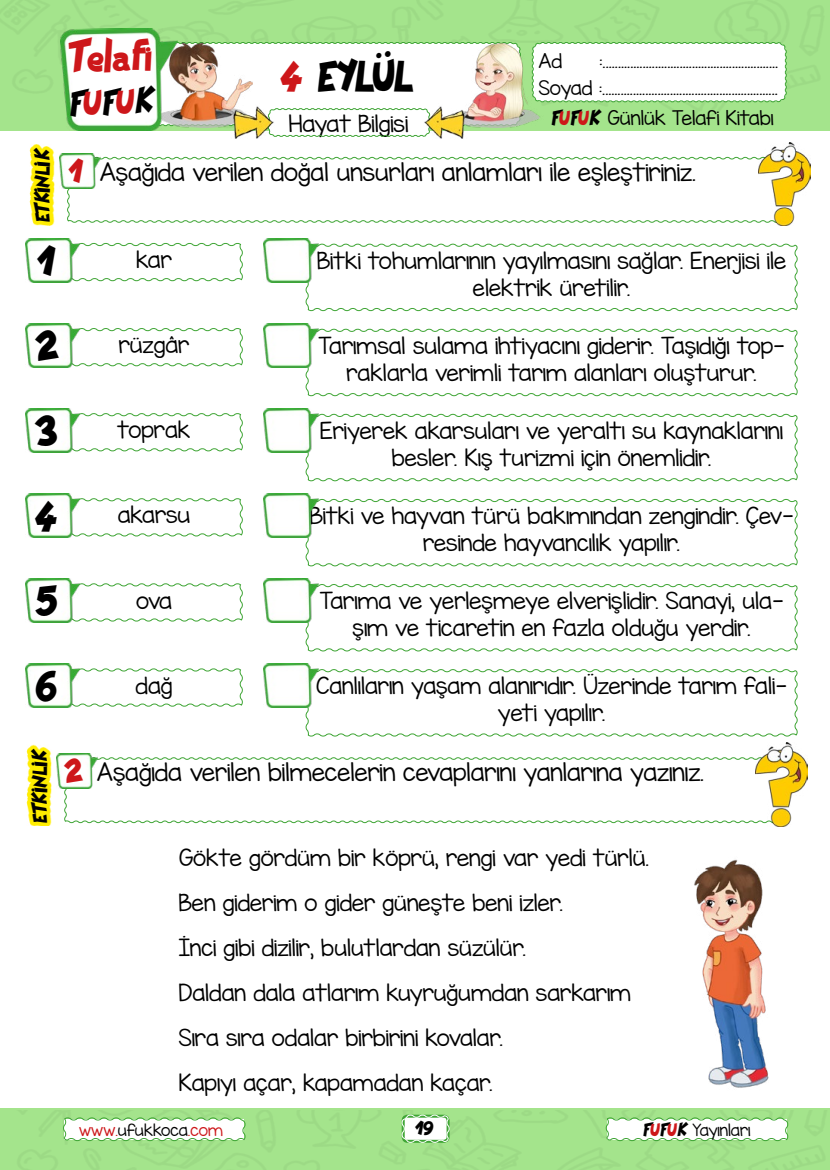
<style>
.page{position:relative;width:830px;height:1170px;background:#fff}
.page>*{position:absolute;margin:0;border:0;box-sizing:border-box;transform-origin:0 0}
.t1{font:45px/85.1px "Pat Pa Cool";color:#000;text-align:justify}
.t2{font:45px "Pat Pa Cool";color:#cd171a}
.t3{font:36px "Pat Pa Cool";color:#000}
.t4{font:36px "Pat Pa Cool";color:#cd171a}
.t5{font:22.5px "KG Miss Kindergarten";color:#000}
.t6{font:21px/27px "KG Miss Kindergarten";color:#000;text-align:center}
.t7{font:21px "Pat Pa Cool";color:#000}
.t8{font:18px/27px "KG Miss Kindergarten";color:#000;text-align:right}
.t9{font:15px "KG Miss Kindergarten";color:#cd171a}
.t10{font:15px "KG Miss Kindergarten";color:#000}
.s1{color:#cd171a}
.s2{font-family:"Pat Pa Cool";font-size:21px}
.s3{font-family:"Pat Pa Cool";font-size:21px;color:#cd171a}
.s4{font-size:30px}
.s5{color:#000}
.s6{font-family:"Pat Pa Cool";font-size:18.75px}
.s7{font-family:"Pat Pa Cool";font-size:18.75px;color:#cd171a}
</style>
<div class="page">
<div style="left:0;top:1108px;width:829px;height:61px;background:#a4e48c"></div>
<img style="left:0;top:0;width:829px;height:131px">
<svg style="left:401px;top:1114px;width:49px;height:29px"></svg>
<svg style="left:63px;top:1117px;width:183px;height:24px"></svg>
<svg style="left:605px;top:1117px;width:183px;height:24px"></svg>
<svg style="left:177px;top:42px;width:344px;height:95px"></svg>
<img style="left:177px;top:38px;width:75px;height:89px">
<img style="left:61px;top:29px;width:116px;height:102px">
<svg style="left:543px;top:42px;width:243px;height:61px"></svg>
<img style="left:447px;top:42px;width:96px;height:85px">
<img style="left:230px;top:103px;width:44px;height:36px">
<img style="left:423px;top:103px;width:44px;height:36px">
<svg style="left:29px;top:144px;width:26px;height:82px;fill:#ffed00"></svg>
<svg style="left:66px;top:156px;width:691px;height:67px"></svg>
<img style="left:59px;top:153px;width:41px;height:35px">
<img style="left:757px;top:142px;width:52px;height:84px">
<svg style="left:80px;top:243px;width:163px;height:39px"></svg>
<svg style="left:304px;top:413px;width:494px;height:69px"></svg>
<svg style="left:304px;top:243px;width:494px;height:69px"></svg>
<svg style="left:80px;top:328px;width:163px;height:39px"></svg>
<svg style="left:304px;top:668px;width:494px;height:69px"></svg>
<svg style="left:80px;top:413px;width:163px;height:39px"></svg>
<svg style="left:304px;top:328px;width:494px;height:69px"></svg>
<svg style="left:80px;top:498px;width:163px;height:39px"></svg>
<svg style="left:304px;top:583px;width:494px;height:69px"></svg>
<svg style="left:80px;top:583px;width:163px;height:39px"></svg>
<svg style="left:304px;top:498px;width:494px;height:69px"></svg>
<svg style="left:80px;top:668px;width:163px;height:39px"></svg>
<img style="left:25px;top:238px;width:55px;height:44px">
<img style="left:25px;top:323px;width:55px;height:44px">
<img style="left:25px;top:408px;width:55px;height:44px">
<img style="left:25px;top:493px;width:55px;height:44px">
<img style="left:25px;top:578px;width:55px;height:44px">
<img style="left:25px;top:663px;width:55px;height:44px">
<img style="left:264px;top:238px;width:54px;height:44px">
<img style="left:264px;top:323px;width:54px;height:44px">
<img style="left:264px;top:408px;width:54px;height:44px">
<img style="left:264px;top:493px;width:54px;height:44px">
<img style="left:264px;top:578px;width:54px;height:44px">
<img style="left:264px;top:663px;width:54px;height:44px">
<svg style="left:26px;top:744px;width:26px;height:82px;fill:#ffed00"></svg>
<svg style="left:63px;top:757px;width:692px;height:66px"></svg>
<img style="left:56px;top:753px;width:41px;height:35px">
<img style="left:755px;top:742px;width:51px;height:84px">
<img style="left:694px;top:859px;width:75px;height:229px">
<h1 class="t2" style="left:68px;top:32px;width:85px;rotate:-2deg">Telafi</h1>
<h2 class="t3" style="left:69px;top:83px;width:87px;rotate:-2deg">F<span class="s1">U</span>F<span class="s1">U</span>K</h2>
<h1 class="t1" style="left:282px;top:38px;width:134px"><span class="s1">4</span> EYLÜL</h1>
<p class="t6" style="left:288px;top:110px;width:121px">Hayat Bilgisi</p>
<p class="t8" style="left:538px;top:47px;width:25px">Ad</p>
<p class="t8" style="left:538px;top:47px;width:241px">:.........................................................<br>Soyad :.........................................................</p>
<p class="t8" style="left:551px;top:105px;width:223px"><span class="s2">F</span><span class="s3">U</span><span class="s2">F</span><span class="s3">U</span><span class="s2">K</span> Günlük Telafi Kitabı</p>
<p class="t7" style="left:30px;top:222px;width:76px;rotate:-90deg">ETK<span class="s4">i</span>NL<span class="s4">i</span>K</p>
<h2 class="t4" style="left:70px;top:150px;width:15px">1</h2>
<h1 class="t1" style="left:36px;top:222px;width:24px">1<br>2<br>3<br>4<br>5<br>6</h1>
<p class="t7" style="left:28px;top:822px;width:76px;rotate:-90deg">ETK<span class="s4">i</span>NL<span class="s4">i</span>K</p>
<h2 class="t4" style="left:65px;top:750px;width:20px">2</h2>
<p class="t5" style="left:100px;top:157px;width:597px">Aşağıda verilen doğal unsurları anlamları ile eşleştiriniz.</p>
<p class="t6" style="left:136px;top:246px;width:37px">kar</p>
<p class="t6" style="left:317px;top:247px;width:470px">Bitki tohumlarının yayılmasını sağlar. Enerjisi ile elektrik üretilir.</p>
<p class="t6" style="left:119px;top:331px;width:72px">rüzgâr</p>
<p class="t6" style="left:318px;top:332px;width:467px">Tarımsal sulama ihtiyacını giderir. Taşıdığı top&shy;raklarla verimli tarım alanları oluşturur.</p>
<p class="t6" style="left:118px;top:416px;width:74px">toprak</p>
<p class="t6" style="left:320px;top:417px;width:464px">Eriyerek akarsuları ve yeraltı su kaynaklarını besler. Kış turizmi için önemlidir.</p>
<p class="t6" style="left:118px;top:501px;width:74px">akarsu</p>
<p class="t6" style="left:309px;top:502px;width:485px">Bitki ve hayvan türü bakımından zengindir. Çev&shy;resinde hayvancılık yapılır.</p>
<p class="t6" style="left:136px;top:586px;width:38px">ova</p>
<p class="t6" style="left:319px;top:587px;width:465px">Tarıma ve yerleşmeye elverişlidir. Sanayi, ula&shy;şım ve ticaretin en fazla olduğu yerdir.</p>
<p class="t6" style="left:135px;top:671px;width:38px">dağ</p>
<p class="t6" style="left:316px;top:672px;width:471px">Canlıların yaşam alanırıdır. Üzerinde tarım fali&shy;yeti yapılır.</p>
<p class="t5" style="left:97px;top:757px;width:608px">Aşağıda verilen bilmecelerin cevaplarını yanlarına yazınız.</p>
<p class="t6" style="left:179px;top:835px;width:471px;line-height:45px;text-align:left">Gökte gördüm bir köprü, rengi var yedi türlü.<br>Ben giderim o gider güneşte beni izler.<br>İnci gibi dizilir, bulutlardan süzülür.<br>Daldan dala atlarım kuyruğumdan sarkarım Sıra sıra odalar birbirini kovalar.<br>Kapıyı açar, kapamadan kaçar.</p>
<p class="t9" style="left:79px;top:1119px;width:145px">www.<span class="s5">ufukkoca</span>.com</p>
<p class="t7" style="left:416px;top:1115px;width:20px">19</p>
<p class="t10" style="left:643px;top:1119px;width:108px"><span class="s6">F</span><span class="s7">U</span><span class="s6">F</span><span class="s7">U</span><span class="s6">K</span> Yayınları</p>
</div>
